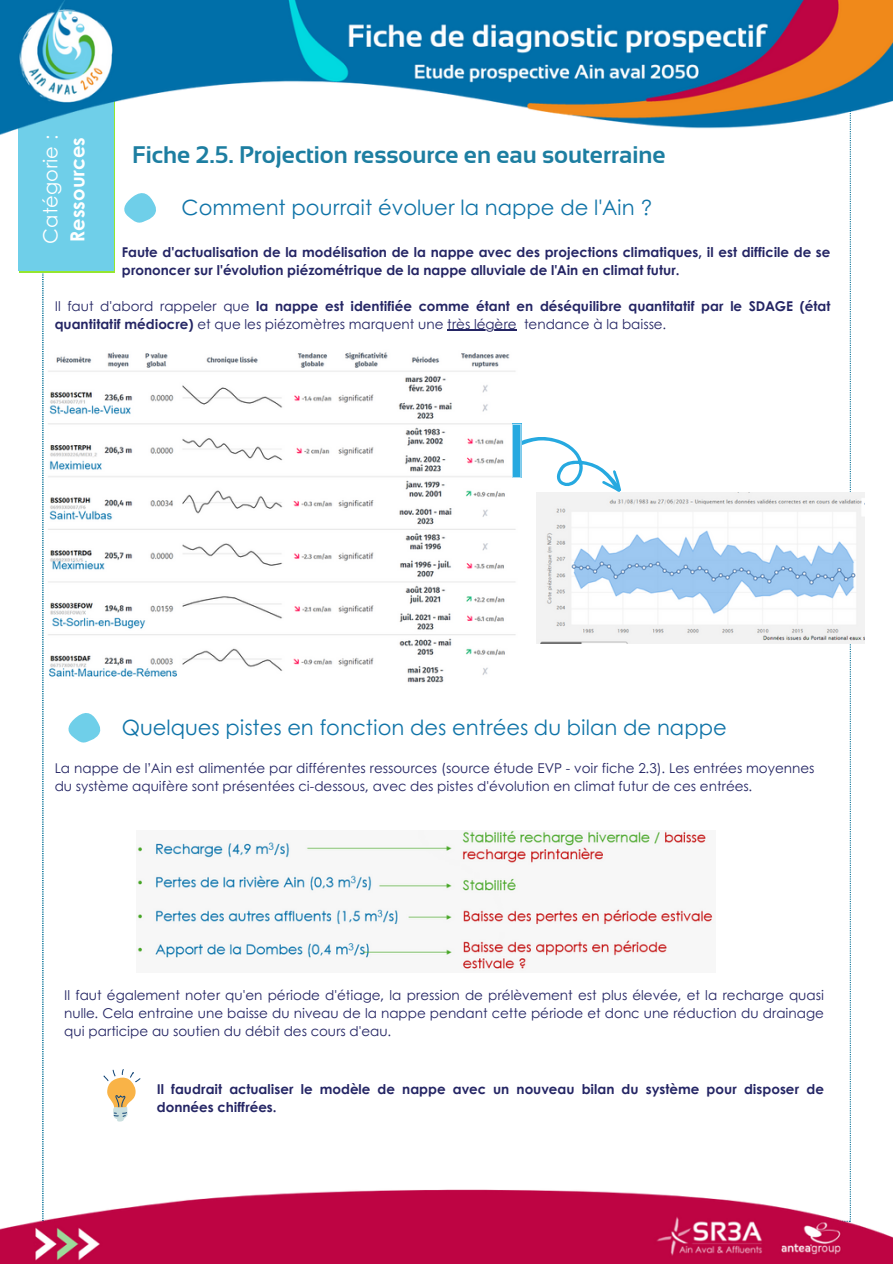
<style>
.page{position:relative;width:893px;height:1264px;background:#fff}
.page>*{position:absolute;margin:0;border:0;box-sizing:border-box;transform-origin:0 0}
.t1{font:700 24px "Sansation";color:#1d7ea1}
.t2{font:21px "Century Gothic";color:#1074a8}
.t3{font:19.5px/27px "Century Gothic";color:#fff}
.t4{font:700 13.5px/18px "Century Gothic";color:#242564}
.t5{font:13.5px/18px "Century Gothic";color:#242564}
.s1{font-weight:700}
.s2{font-weight:400}
</style>
<div class="page">
<img style="left:0;top:0;width:892px;height:1263px">
<svg style="left:122px;top:189px;width:38px;height:35px"></svg>
<img style="left:43px;top:347px;width:474px;height:342px">
<img style="left:536px;top:492px;width:328px;height:151px">
<div style="left:511px;top:424px;width:10px;height:54px;background:#fff"></div>
<svg style="left:512px;top:415px;width:116px;height:103px"></svg>
<svg style="left:66px;top:709px;width:38px;height:35px"></svg>
<img style="left:137px;top:830px;width:578px;height:142px">
<svg style="left:103px;top:1068px;width:37px;height:53px"></svg>
<hr style="left:447px;top:330px;width:69px;height:1px;background:#242564">
<p class="t3" style="left:36px;top:244px;width:110px;rotate:-90deg">Catégorie :<br><span class="s1">Ressources</span></p>
<p class="t1" style="left:132px;top:141px;width:535px">Fiche 2.5. Projection ressource en eau souterraine</p>
<p class="t2" style="left:181px;top:191px;width:473px">Comment pourrait évoluer la nappe de l'Ain ?</p>
<p class="t4" style="left:122px;top:243px;width:710px">Faute d'actualisation de la modélisation de la nappe avec des projections climatiques, il est difficile de se prononcer sur l'évolution piézométrique de la nappe alluviale de l'Ain en climat futur.</p>
<p class="t4" style="left:55px;top:296px;width:777px"><span class="s2">Il faut d'abord rappeler que</span> la nappe est identifiée comme étant en déséquilibre quantitatif par le SDAGE (état quantitatif médiocre) <span class="s2">et que les piézomètres marquent une très légère tendance à la baisse.</span></p>
<p class="t2" style="left:122px;top:711px;width:606px">Quelques pistes en fonction des entrées du bilan de nappe</p>
<p class="t5" style="left:55px;top:758px;width:761px">La nappe de l’Ain est alimentée par différentes ressources (source étude EVP - voir fiche 2.3). Les entrées moyennes du système aquifère sont présentées ci-dessous, avec des pistes d'évolution en climat futur de ces entrées.</p>
<p class="t5" style="left:64px;top:985px;width:761px;text-align:justify">Il faut également noter qu'en période d'étiage, la pression de prélèvement est plus élevée, et la recharge quasi nulle. Cela entraine une baisse du niveau de la nappe pendant cette période et donc une réduction du drainage qui participe au soutien du débit des cours d'eau.</p>
<p class="t4" style="left:157px;top:1079px;width:668px">Il faudrait actualiser le modèle de nappe avec un nouveau bilan du système pour disposer de données chiffrées.</p>
</div>
